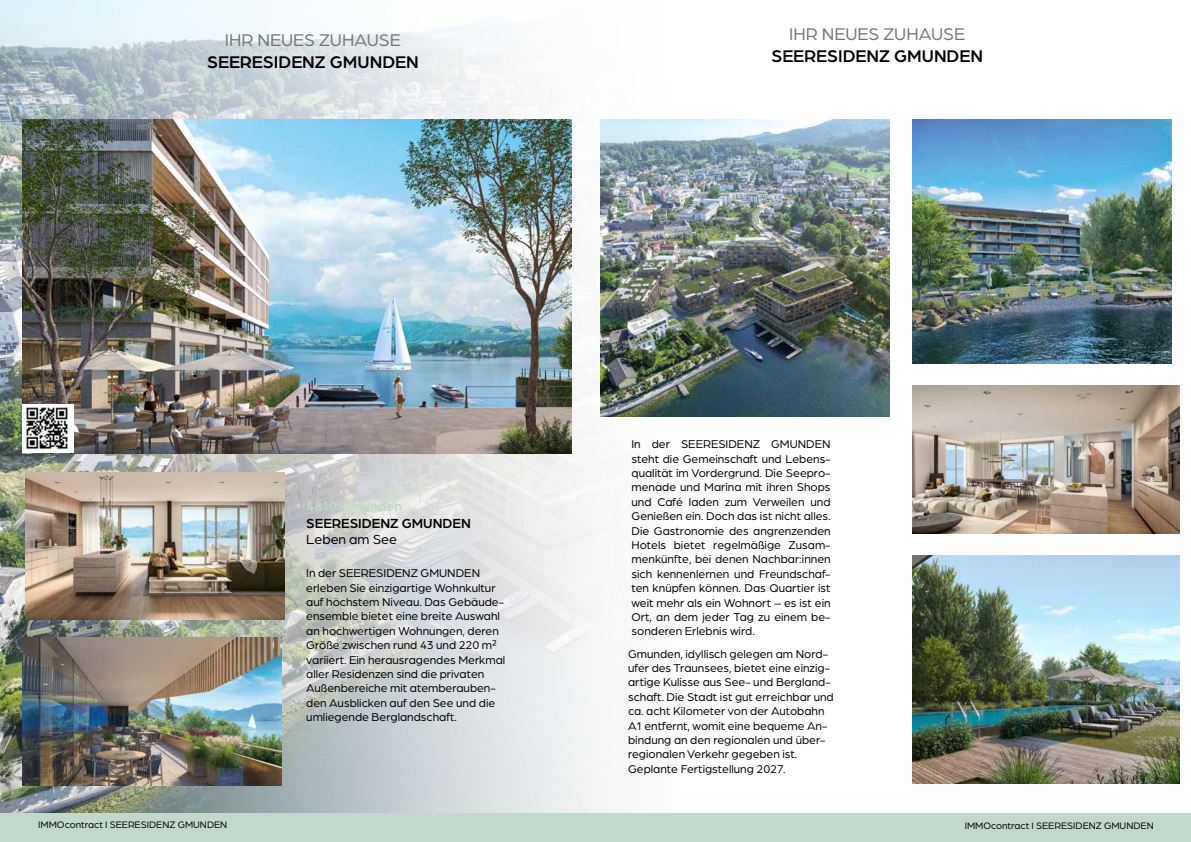
<style>
.page{position:relative;width:1191px;height:842px;background:#fff}
.page>*{position:absolute;margin:0;border:0;box-sizing:border-box;transform-origin:0 0}
.t1{font:500 18px "Arboria";color:#000}
.t2{font:18px "Arboria";color:#70777a}
.t3{font:500 14px "Arboria";color:#000}
.t4{font:500 14px "Arboria";color:#c0d9ca}
.t5{font:14px "Arboria";color:#000}
.t6{font:12px/14.4px "Arboria";color:#000}
.t7{font:10px "Arboria";color:#000}
</style>
<div class="page">
<img style="left:0;top:0;width:672px;height:814px">
<div style="left:0;top:814px;width:1191px;height:28px;background:#c0d9ca"></div>
<img style="left:23px;top:119px;width:549px;height:335px">
<img style="left:25px;top:472px;width:259px;height:147px">
<img style="left:23px;top:638px;width:259px;height:147px">
<img style="left:912px;top:555px;width:267px;height:228px">
<img style="left:600px;top:119px;width:289px;height:298px">
<div style="left:23px;top:404px;width:51px;height:49px;background:#fff"></div>
<img style="left:26px;top:407px;width:42px;height:42px">
<img style="left:912px;top:119px;width:259px;height:245px">
<img style="left:912px;top:386px;width:267px;height:147px">
<h1 class="t2" style="left:225px;top:28px;width:177px">IHR NEUES ZUHAUSE</h1>
<h1 class="t1" style="left:207px;top:49px;width:213px">SEERESIDENZ GMUNDEN</h1>
<h1 class="t2" style="left:789px;top:23px;width:177px">IHR NEUES ZUHAUSE</h1>
<h1 class="t1" style="left:771px;top:44px;width:213px">SEERESIDENZ GMUNDEN</h1>
<p class="t4" style="left:306px;top:497px;width:97px">4810 Gmunden</p>
<p class="t3" style="left:306px;top:513px;width:166px">SEERESIDENZ GMUNDEN</p>
<p class="t5" style="left:306px;top:530px;width:92px">Leben am See</p>
<p class="t6" style="left:306px;top:565px;width:201px">In der SEERESIDENZ GMUNDEN erleben Sie einzigartige Wohnkultur auf höchstem Niveau. Das Gebäude&shy;ensemble bietet eine breite Auswahl an hochwertigen Wohnungen, deren Größe zwischen rund 43 und 220 m² variiert. Ein herausragendes Merkmal aller Residenzen sind die privaten Außenbereiche mit atemberauben&shy;den Ausblicken auf den See und die umliegende Berglandschaft.</p>
<p class="t6" style="left:631px;top:436px;width:201px;text-align:justify">In der SEERESIDENZ GMUNDEN steht die Gemeinschaft und Lebens&shy;qualität im Vordergrund. Die Seepro&shy;menade und Marina mit ihren Shops und Café laden zum Verweilen und Genießen ein. Doch das ist nicht alles.<br>Die Gastronomie des angrenzenden Hotels bietet regelmäßige Zusam&shy;menkünfte, bei denen Nachbar:innen sich kennenlernen und Freundschaf&shy;ten knüpfen können. Das Quartier ist weit mehr als ein Wohnort – es ist ein Ort, an dem jeder Tag zu einem be&shy;sonderen Erlebnis wird.</p>
<p class="t6" style="left:628px;top:646px;width:207px">Gmunden, idyllisch gelegen am Nord&shy;ufer des Traunsees, bietet eine einzig&shy;artige Kulisse aus See- und Bergland&shy;schaft. Die Stadt ist gut erreichbar und ca. acht Kilometer von der Autobahn A1 entfernt, womit eine bequeme An&shy;bindung an den regionalen und über&shy;regionalen Verkehr gegeben ist.<br>Geplante Fertigstellung 2027.</p>
<p class="t7" style="left:38px;top:818px;width:190px">IMMOcontract I SEERESIDENZ GMUNDEN</p>
<p class="t7" style="left:964px;top:819px;width:190px">IMMOcontract I SEERESIDENZ GMUNDEN</p>
</div>
